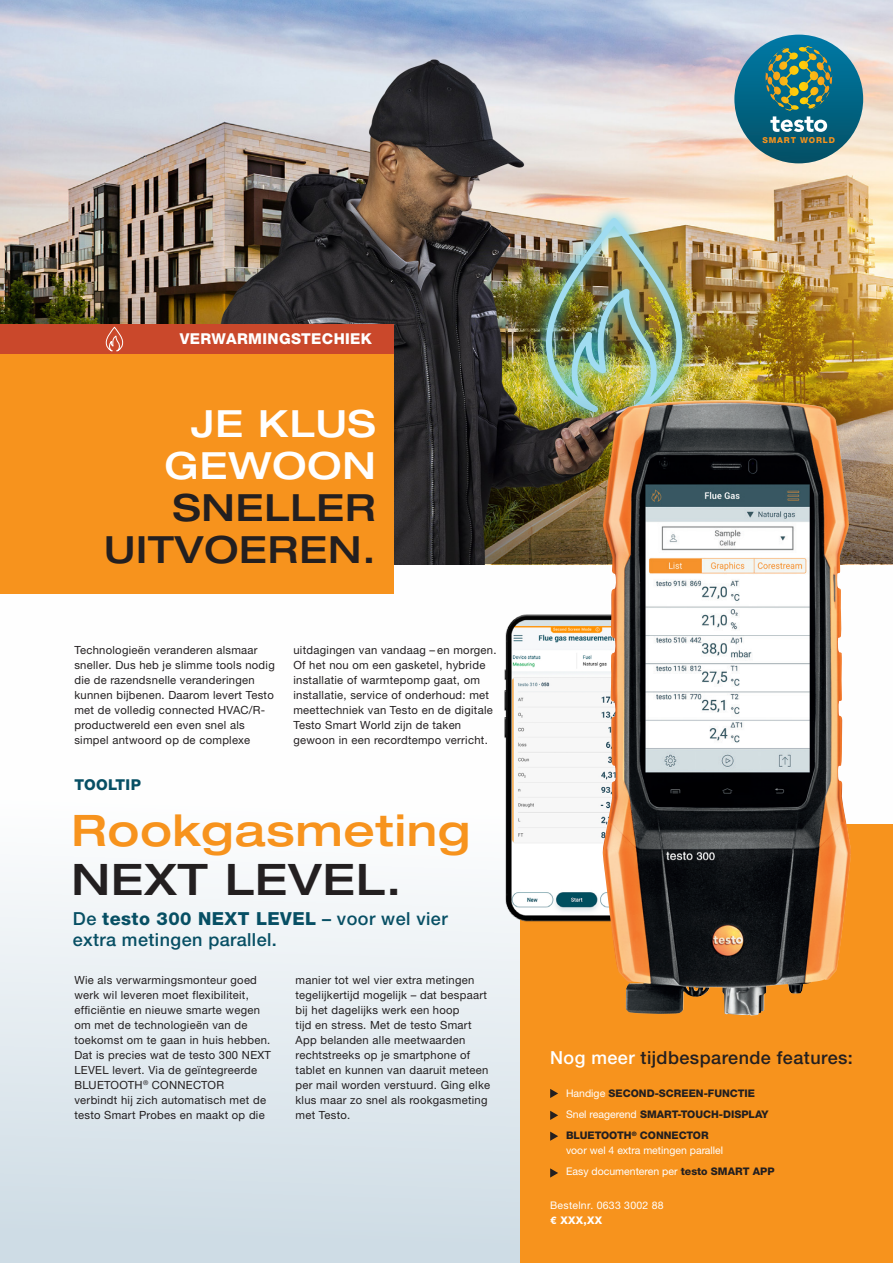
<style>
.page{position:relative;width:893px;height:1263px;background:#fff}
.page>*{position:absolute;margin:0;border:0;box-sizing:border-box;transform-origin:0 0}
.t1{font:500 expanded 43.5px "Helvetica Neue LTW1 G";letter-spacing:.025em;color:#f7931d}
.t2{font:500 expanded 43.5px "Helvetica Neue LTW1 G";letter-spacing:.025em;color:#231f20}
.t3{font:500 expanded 37.5px/42px "Helvetica Neue LTW1 G";letter-spacing:.025em;color:#231f20;text-align:right}
.t4{font:500 expanded 37.5px/42px "Helvetica Neue LTW1 G";letter-spacing:.025em;color:#fff;text-align:right}
.t5{font:500 18px/21px "Helvetica Neue LTW1 G";letter-spacing:.025em;color:#074f64}
.t6{font:500 18px "Helvetica Neue LTW1 G";letter-spacing:.025em;color:#231f20}
.t7{font:800 15px "Helvetica Neue LTW1 G";letter-spacing:.025em;color:#fff}
.t8{font:800 15px "Helvetica Neue LTW1 G";letter-spacing:.025em;color:#074f64}
.t9{font:11.25px/15px "Helvetica Neue LTW1 G";letter-spacing:.025em;color:#231f20}
.t10{font:800 10.5px/21px "Helvetica Neue LTW1 G";color:#231f20}
.t11{font:10.5px/21px "Helvetica Neue LTW1 G";color:#fff}
.t12{font:10.5px "Helvetica Neue LTW1 G";letter-spacing:.025em;color:#fff}
.t13{font:800 10.5px "Helvetica Neue LTW1 G";color:#fff}
.t14{font:800 8.25px "Helvetica Neue LTW1 G";letter-spacing:.1em;color:#f7931d}
.s1{font-weight:800}
.s2{color:#fff}
.s3{font-weight:400;color:#fff}
.s4{font-weight:800;color:#231f20}
</style>
<div class="page">
<img style="left:791px;top:0;width:102px;height:387px">
<div style="left:0;top:564px;width:893px;height:699px;background:linear-gradient(to bottom,#fff,#d2dee6)"></div>
<svg style="left:791px;top:387px;width:102px;height:177px;background:#9f8259"></svg>
<div style="left:521px;top:825px;width:372px;height:438px;background:#f7931d"></div>
<img style="left:0;top:0;width:791px;height:564px">
<div style="left:0;top:325px;width:393px;height:269px;background:#f7931d"></div>
<div style="left:0;top:324px;width:393px;height:29px;background:#ca482b"></div>
<svg style="left:105px;top:327px;width:19px;height:25px"></svg>
<div style="left:734px;top:35px;width:129px;height:128px;background:linear-gradient(to bottom,#027ba6,#055166);border-radius:64px"></div>
<svg style="left:767px;top:46px;width:65px;height:86px;background:#508677"></svg>
<img style="left:503px;top:612px;width:99px;height:311px">
<img style="left:602px;top:400px;width:249px;height:615px">
<svg style="left:550px;top:1089px;width:8px;height:9px"></svg>
<svg style="left:550px;top:1111px;width:8px;height:9px"></svg>
<svg style="left:550px;top:1131px;width:8px;height:10px"></svg>
<svg style="left:550px;top:1168px;width:8px;height:9px"></svg>
<p class="t14" style="left:763px;top:135px;width:74px">SMART WORLD</p>
<h3 class="t7" style="left:180px;top:330px;width:194px">VERWARMINGSTECHIEK</h3>
<h2 class="t4" style="left:165px;top:401px;width:212px">JE KLUS<br>GEWOON</h2>
<h2 class="t3" style="left:104px;top:485px;width:273px">SNELLER<br>UITVOEREN.</h2>
<p class="t9" style="left:74px;top:642px;width:202px">Technologieën veranderen alsmaar sneller. Dus heb je slimme tools nodig die de razendsnelle veranderingen kunnen bijbenen. Daarom levert Testo met de volledig connected HVAC/R&shy;productwereld een even snel als simpel antwoord op de complexe</p>
<p class="t9" style="left:293px;top:642px;width:205px">uitdagingen van vandaag – en morgen.<br>Of het nou om een gasketel, hybride installatie of warmtepomp gaat, om installatie, service of onderhoud: met meettechniek van Testo en de digitale Testo Smart World zijn de taken gewoon in een recordtempo verricht.</p>
<h3 class="t8" style="left:74px;top:776px;width:68px">TOOLTIP</h3>
<h1 class="t1" style="left:71px;top:802px;width:400px">Rookgasmeting</h1>
<h1 class="t2" style="left:71px;top:852px;width:331px">NEXT LEVEL.</h1>
<h3 class="t5" style="left:73px;top:908px;width:376px">De <span class="s1">testo 300 NEXT LEVEL</span> – voor wel vier extra metingen parallel.</h3>
<p class="t9" style="left:74px;top:972px;width:198px">Wie als verwarmingsmonteur goed werk wil leveren moet flexibiliteit, efficiëntie en nieuwe smarte wegen om met de technologieën van de toekomst om te gaan in huis hebben.<br>Dat is precies wat de testo 300 NEXT LEVEL levert. Via de geïntegreerde BLUETOOTH<sup>®</sup> CONNECTOR<br>verbindt hij zich automatisch met de testo Smart Probes en maakt op die</p>
<p class="t9" style="left:296px;top:972px;width:196px">manier tot wel vier extra metingen tegelijkertijd mogelijk – dat bespaart bij het dagelijks werk een hoop<br>tijd en stress. Met de testo Smart<br>App belanden alle meetwaarden rechtstreeks op je smartphone of tablet en kunnen van daaruit meteen per mail worden verstuurd. Ging elke klus maar zo snel als rookgasmeting met Testo.</p>
<h3 class="t6" style="left:550px;top:1046px;width:304px"><span class="s2">Nog meer</span> tijdbesparende features:</h3>
<p class="t10" style="left:566px;top:1083px;width:204px"><span class="s3">Handige</span> SECOND-SCREEN-FUNCTIE<br><span class="s3">Snel reagerend</span> SMART-TOUCH-DISPLAY<br>BLUETOOTH<sup>®</sup> CONNECTOR</p>
<p class="t11" style="left:566px;top:1140px;width:210px">voor wel 4 extra metingen parallel<br>Easy documenteren per <span class="s4">testo SMART APP</span></p>
<p class="t12" style="left:550px;top:1199px;width:115px">Bestelnr. 0633 3002 88</p>
<p class="t13" style="left:550px;top:1214px;width:54px">€ XXX,XX</p>
</div>
